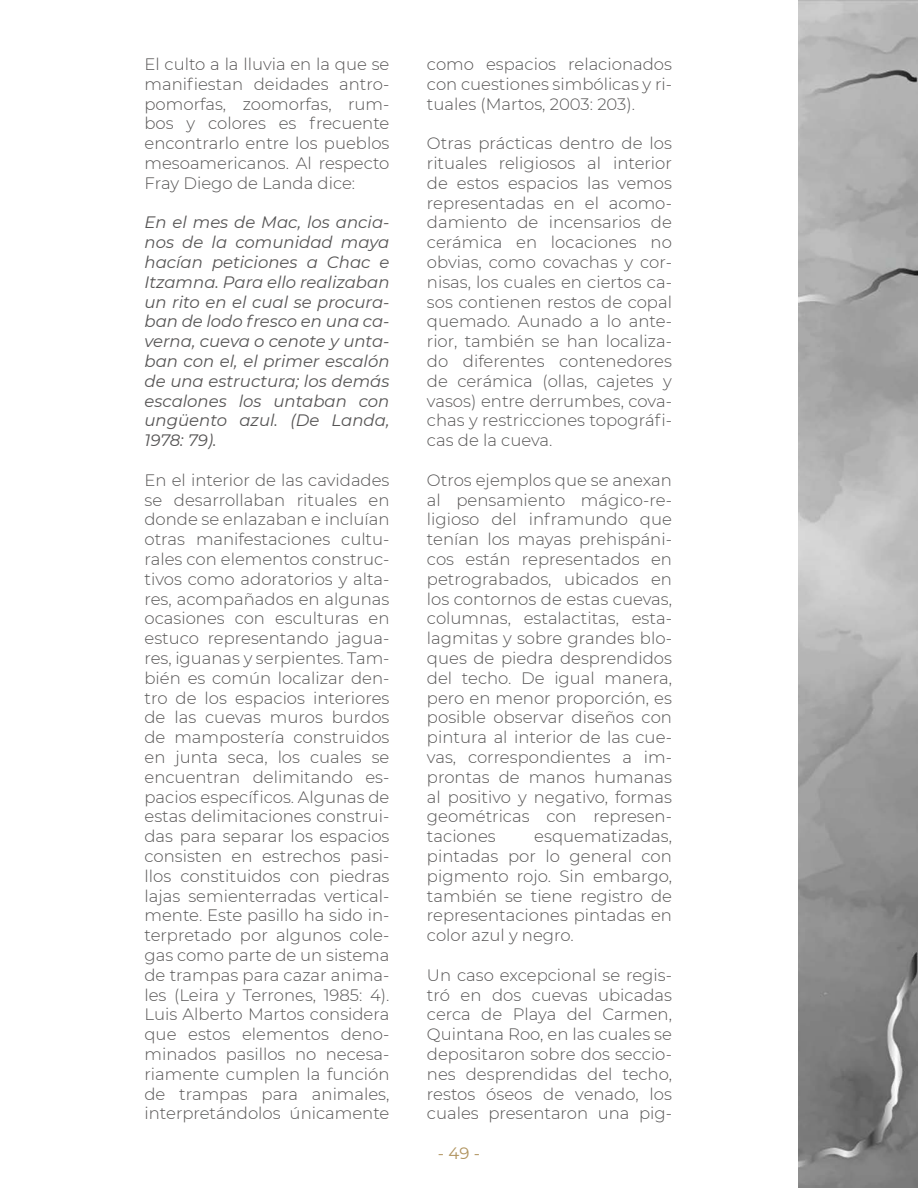
<style>
.page{position:relative;width:918px;height:1188px;background:#fff}
.page>*{position:absolute;margin:0;border:0;box-sizing:border-box;transform-origin:0 0}
.t1{font:16.5px/19.8px "Montserrat Light 2";color:#555454;text-align:justify}
.t2{font:italic 16.5px/19.8px "Montserrat";color:#555454;text-align:justify}
.t3{font:300 16.5px "Montserrat";color:#555454}
.t4{font:16.5px "Montserrat";color:#b0935e}
.s1{font-family:"Montserrat Light 2";font-weight:400}
</style>
<div class="page">
<img style="left:798px;top:0;width:120px;height:1188px">
<p class="t1" style="left:144px;top:54px;width:246px">El culto a la lluvia en la que se</p>
<p class="t3" style="left:144px;top:73px;width:246px">manifiestan deidades antro<span class="s1">-</span></p>
<p class="t1" style="left:144px;top:93px;width:247px">pomorfas, zoomorfas, rum&shy;bos y colores es frecuente encontrarlo entre los pueblos mesoamericanos. Al respecto Fray Diego de Landa dice:</p>
<p class="t2" style="left:144px;top:212px;width:247px">En el mes de Mac, los ancia&shy;nos de la comunidad maya hacían peticiones a Chac e Itzamna. Para ello realizaban un rito en el cual se procura&shy;ban de lodo fresco en una ca&shy;verna, cueva o cenote y unta&shy;ban con el, el primer escalón de una estructura; los demás escalones los untaban con ungüento azul. (De Landa, 1978: 79).</p>
<p class="t1" style="left:144px;top:469px;width:247px">En el interior de las cavidades se desarrollaban rituales en donde se enlazaban e incluían otras manifestaciones cultu&shy;rales con elementos construc&shy;tivos como adoratorios y alta&shy;res, acompañados en algunas ocasiones con esculturas en estuco representando jagua&shy;res, iguanas y serpientes. Tam&shy;bién es común localizar den&shy;tro de los espacios interiores de las cuevas muros burdos de mampostería construidos en junta seca, los cuales se encuentran delimitando es-</p>
<p class="t3" style="left:144px;top:786px;width:247px">pacios específicos. Algunas de</p>
<p class="t1" style="left:144px;top:806px;width:247px">estas delimitaciones construi&shy;das para separar los espacios consisten en estrechos pasi&shy;llos constituidos con piedras lajas semienterradas vertical&shy;mente. Este pasillo ha sido in&shy;terpretado por algunos cole&shy;gas como parte de un sistema de trampas para cazar anima&shy;les (Leira y Terrones, 1985: 4).<br>Luis Alberto Martos considera que estos elementos deno&shy;minados pasillos no necesa&shy;riamente cumplen la función de trampas para animales, interpretándolos únicamente</p>
<p class="t1" style="left:427px;top:54px;width:247px">como espacios relacionados con cuestiones simbólicas y ri&shy;tuales (Martos, 2003: 203).</p>
<p class="t1" style="left:427px;top:133px;width:247px">Otras prácticas dentro de los rituales religiosos al interior de estos espacios las vemos representadas en el acomo&shy;damiento de incensarios de cerámica en locaciones no obvias, como covachas y cor&shy;nisas, los cuales en ciertos ca&shy;sos contienen restos de copal quemado. Aunado a lo ante&shy;rior, también se han localiza&shy;do diferentes contenedores de cerámica (ollas, cajetes y vasos) entre derrumbes, cova-</p>
<p class="t3" style="left:427px;top:409px;width:247px">chas y restricciones topográfi<span class="s1">-</span></p>
<p class="t1" style="left:427px;top:430px;width:127px">cas de la cueva.</p>
<p class="t1" style="left:427px;top:469px;width:247px">Otros ejemplos que se anexan al pensamiento mágico-re&shy;ligioso del inframundo que tenían los mayas prehispáni&shy;cos están representados en petrograbados, ubicados en los contornos de estas cuevas, columnas, estalactitas, esta&shy;lagmitas y sobre grandes blo&shy;ques de piedra desprendidos del techo. De igual manera, pero en menor proporción, es posible observar diseños con pintura al interior de las cue&shy;vas, correspondientes a im&shy;prontas de manos humanas al positivo y negativo, formas geométricas con represen&shy;taciones</p>
<p class="t1" style="left:427px;top:826px;width:247px;text-indent:107px">esquematizadas, pintadas por lo general con pigmento rojo. Sin embargo, también se tiene registro de representaciones pintadas en color azul y negro.</p>
<p class="t1" style="left:427px;top:964px;width:247px">Un caso excepcional se regis&shy;tró en dos cuevas ubicadas cerca de Playa del Carmen,</p>
<p class="t3" style="left:427px;top:1023px;width:247px">Quintana Roo, en las cuales se</p>
<p class="t1" style="left:427px;top:1044px;width:247px">depositaron sobre dos seccio&shy;nes desprendidas del techo, restos óseos de venado, los cuales presentaron una pig-</p>
<p class="t4" style="left:438px;top:1142px;width:44px">- 49 -</p>
</div>
